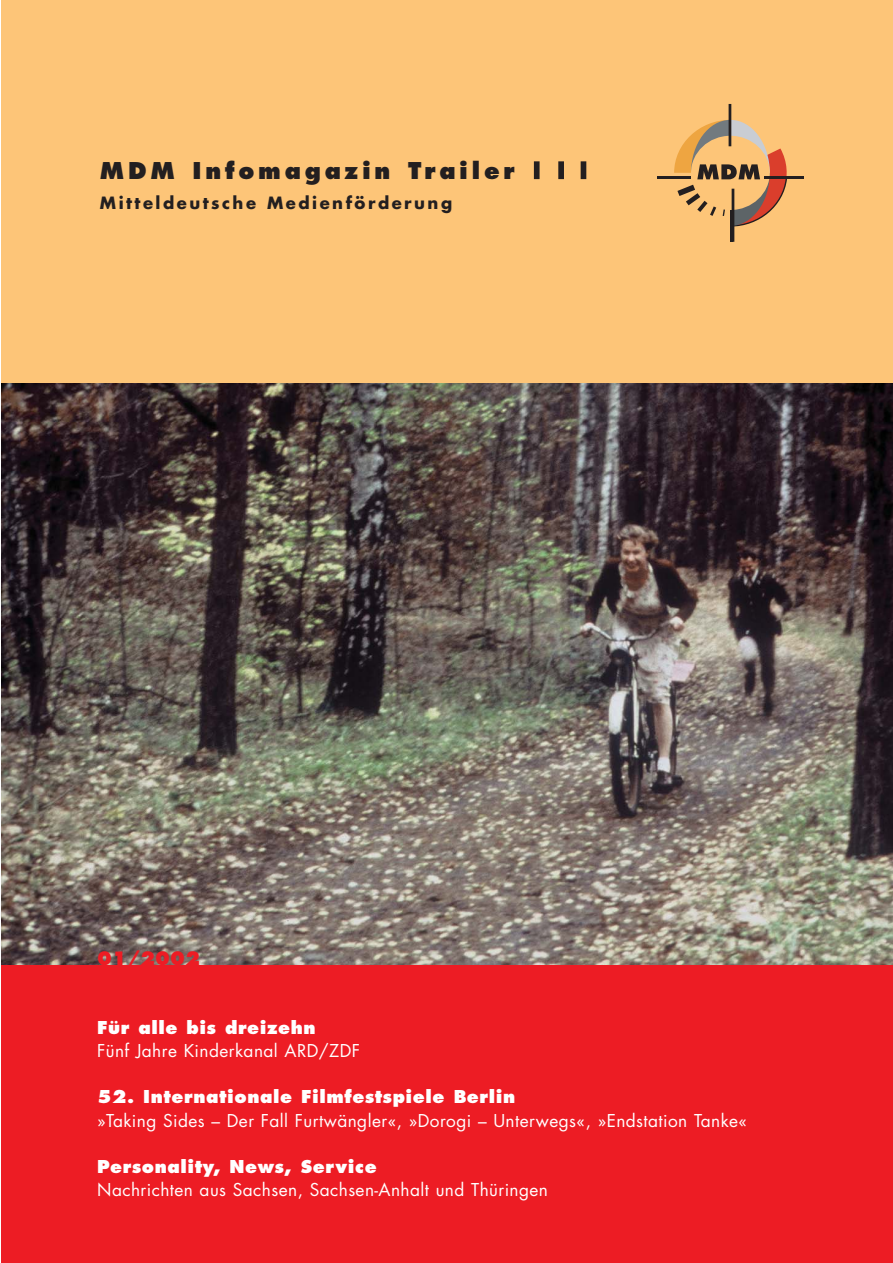
<style>
.page{position:relative;width:893px;height:1263px;background:#fff}
.page>*{position:absolute;margin:0;border:0;box-sizing:border-box;transform-origin:0 0}
.t1{font:800 22.5px "Futura";letter-spacing:.165em;color:#231f20}
.t2{font:800 18px "Futura";color:#ed1c24}
.t3{font:17.25px "Futura";letter-spacing:.025em;color:#fff}
.t4{font:800 17.25px "Futura";letter-spacing:.035em;color:#fff}
.t5{font:700 16.5px "Futura";letter-spacing:.15em;color:#231f20}
</style>
<div class="page">
<img style="left:1px;top:383px;width:891px;height:582px">
<div style="left:1px;top:0;width:891px;height:383px;background:#fdc578"></div>
<div style="left:1px;top:965px;width:891px;height:298px;background:#ed1c24"></div>
<hr style="left:728px;top:104px;width:3px;height:42px;background:#231f20">
<hr style="left:657px;top:177px;width:33px;height:2px;background:#231f20">
<hr style="left:763px;top:177px;width:40px;height:2px;background:#231f20">
<hr style="left:731px;top:189px;width:3px;height:53px;background:#231f20">
<hr style="left:730px;top:210px;width:2px;height:32px;background:#231f20">
<svg style="left:671px;top:120px;width:123px;height:107px"></svg>
<div style="left:580px;top:161px;width:6px;height:18px;background:#231f20"></div>
<div style="left:558px;top:161px;width:6px;height:18px;background:#231f20"></div>
<div style="left:534px;top:161px;width:5px;height:18px;background:#231f20"></div>
<h1 class="t1" style="left:100px;top:161px;width:416px">MDM Infomagazin Trailer</h1>
<p class="t5" style="left:100px;top:195px;width:354px">Mitteldeutsche Medienförderung</p>
<p class="t2" style="left:97px;top:950px;width:104px">01/2002</p>
<p class="t4" style="left:97px;top:1020px;width:220px">Für alle bis dreizehn</p>
<p class="t3" style="left:97px;top:1043px;width:264px">Fünf Jahre Kinderkanal ARD/ZDF</p>
<p class="t4" style="left:97px;top:1089px;width:419px">52. Internationale Filmfestspiele Berlin</p>
<p class="t3" style="left:97px;top:1112px;width:651px">»Taking Sides – Der Fall Furtwängler«, »Dorogi – Unterwegs«, »Endstation Tanke«</p>
<p class="t4" style="left:97px;top:1159px;width:281px">Personality, News, Service</p>
<p class="t3" style="left:97px;top:1182px;width:452px">Nachrichten aus Sachsen, Sachsen-Anhalt und Thüringen</p>
</div>
